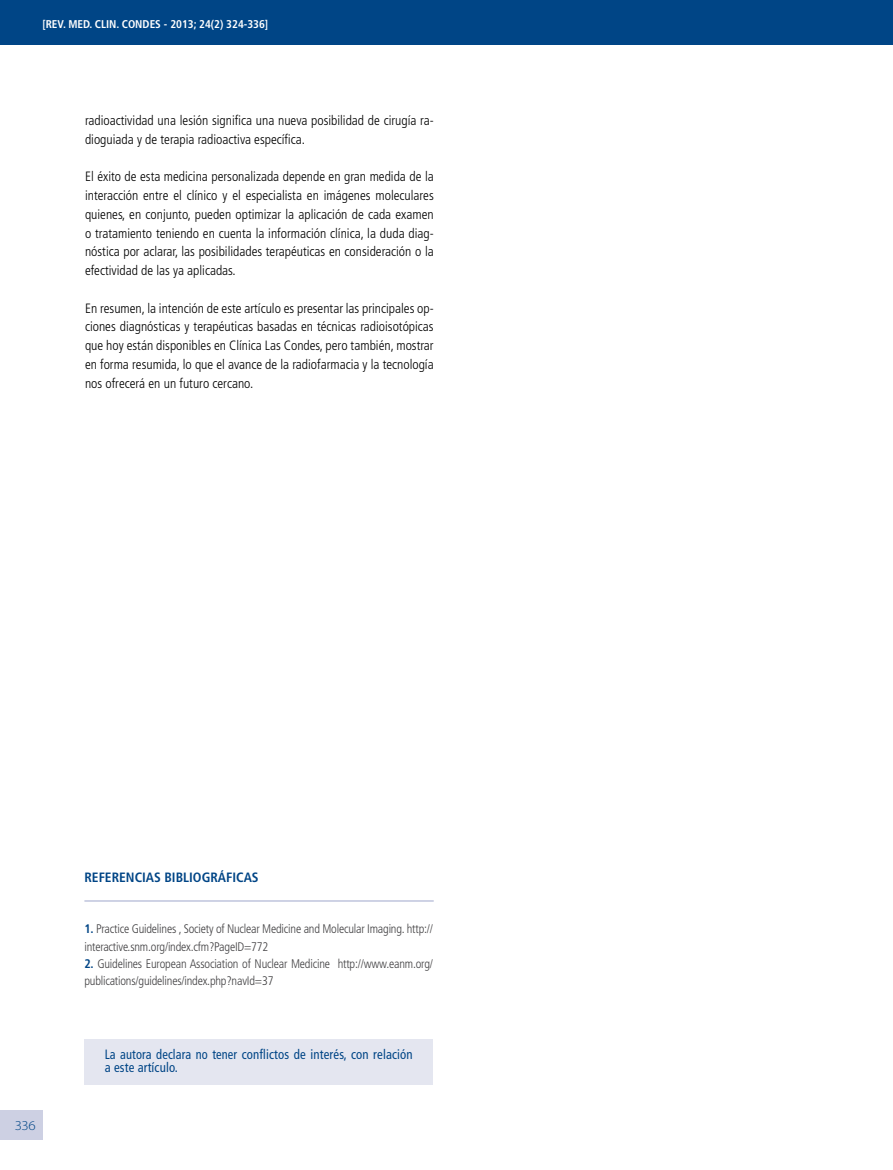
<style>
.page{position:relative;width:893px;height:1170px;background:#fff}
.page>*{position:absolute;margin:0;border:0;box-sizing:border-box;transform-origin:0 0}
.t1{font:300 condensed 13.5px/18.8px "Frutiger";color:#000;text-align:justify}
.t2{font:condensed 13.5px/13.5px "Frutiger";letter-spacing:.01em;color:#004586;scale:.92 1}
.t3{font:700 condensed 13.5px "Frutiger";color:#004586}
.t4{font:300 13.5px "Myriad Pro";color:#004586;scale:1.1 1}
.t5{font:300 condensed 12.45px/17.2px "Frutiger";letter-spacing:-.015em;color:#414042}
.t6{font:700 condensed 11.25px "Frutiger";color:#fff}
.s1{font-weight:700;color:#004586}
</style>
<div class="page">
<div style="left:0;top:1110px;width:43px;height:30px;background:#cdd0e3"></div>
<hr style="left:84px;top:900px;width:350px;height:1px;background:#bfc4dc">
<div style="left:84px;top:1038px;width:349px;height:46px;background:#e4e6f0"></div>
<div style="left:0;top:0;width:893px;height:44px;background:#004586"></div>
<p class="t6" style="left:42px;top:17px;width:227px">[REV. MED. CLIN. CONDES - 2013; 24(2) 324-336]</p>
<p class="t1" style="left:85px;top:111px;width:350px">radioactividad una lesión significa una nueva posibilidad de cirugía ra&shy;dioguiada y de terapia radioactiva específica.</p>
<p class="t1" style="left:85px;top:167px;width:350px">El éxito de esta medicina personalizada depende en gran medida de la interacción entre el clínico y el especialista en imágenes moleculares quienes, en conjunto, pueden optimizar la aplicación de cada examen o tratamiento teniendo en cuenta la información clínica, la duda diag&shy;nóstica por aclarar, las posibilidades terapéuticas en consideración o la efectividad de las ya aplicadas.</p>
<p class="t1" style="left:85px;top:299px;width:350px">En resumen, la intención de este artículo es presentar las principales op&shy;ciones diagnósticas y terapéuticas basadas en técnicas radioisotópicas que hoy están disponibles en Clínica Las Condes, pero también, mostrar en forma resumida, lo que el avance de la radiofarmacia y la tecnología nos ofrecerá en un futuro cercano.</p>
<p class="t4" style="left:15px;top:1117px;width:21px">336</p>
<p class="t3" style="left:84px;top:869px;width:176px">REFERENCIAS BIBLIOGRáFICAS</p>
<p class="t5" style="left:84px;top:920px;width:350px"><span class="s1">1.</span> Practice Guidelines , Society of Nuclear Medicine and Molecular Imaging. http:// interactive.snm.org/index.cfm?PageID=772</p>
<p class="t5" style="left:84px;top:955px;width:350px"><span class="s1">2.</span> Guidelines European Association of Nuclear Medicine http://www.eanm.org/ publications/guidelines/index.php?navId=37</p>
<p class="t2" style="left:105px;top:1047px;width:336px">La autora declara no tener conflictos de interés, con relación a este artículo.</p>
</div>
